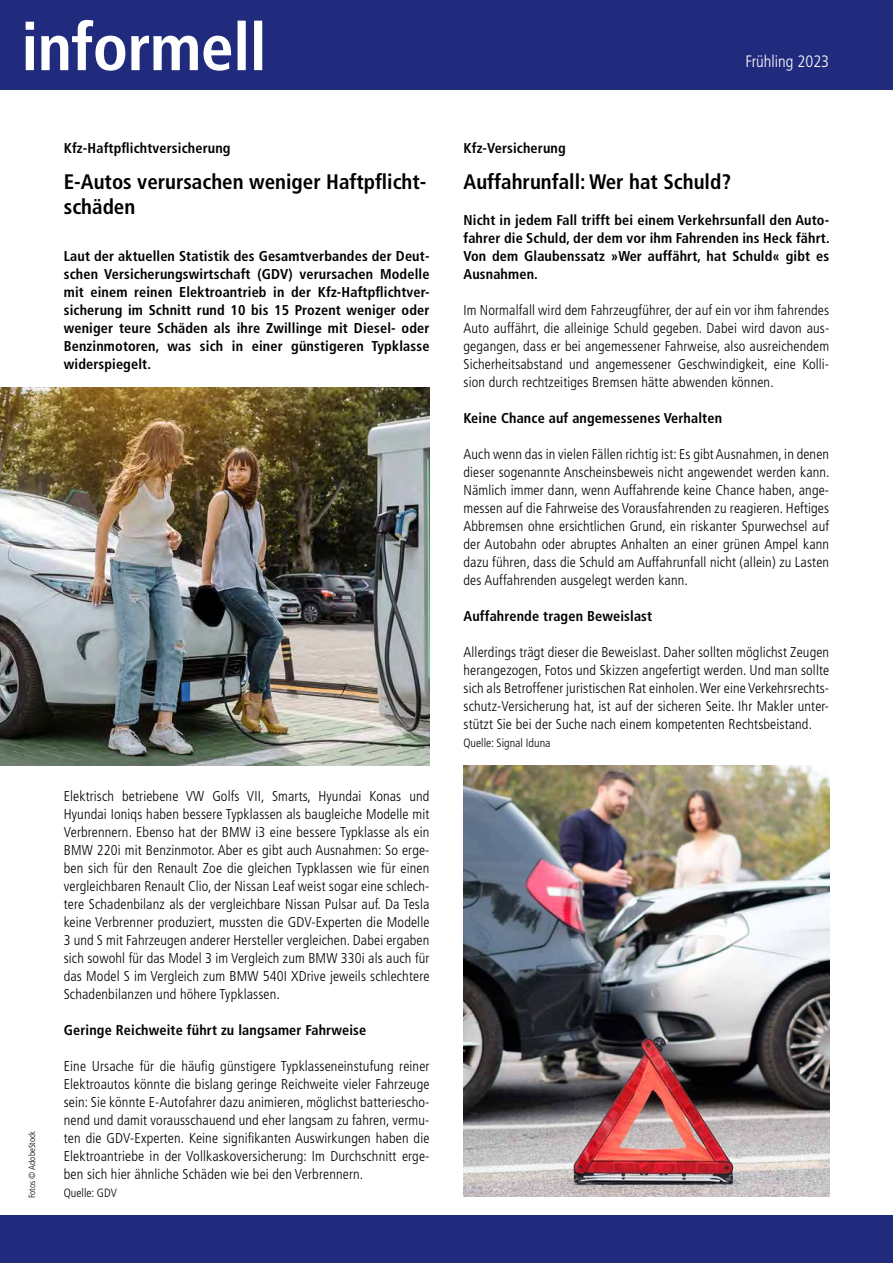
<style>
.page{position:relative;width:893px;height:1263px;background:#fff}
.page>*{position:absolute;margin:0;border:0;box-sizing:border-box;transform-origin:0 0}
.t1{font:700 condensed 21px/25.2px "Frutiger LT Std";color:#000}
.t2{font:300 condensed 16.5px "Frutiger LT Std";color:#fff}
.t3{font:300 condensed 14.25px/18px "Frutiger LT Std";letter-spacing:.01em;color:#000;text-align:justify}
.t4{font:700 condensed 14.25px/18px "Frutiger LT Std";letter-spacing:.01em;color:#000;text-align:justify}
.t5{font:300 condensed 12px "Frutiger LT Std";color:#000}
.t6{font:300 condensed 9px "Frutiger LT Std";color:#000}
</style>
<div class="page">
<div style="left:0;top:0;width:893px;height:89px;background:#212b7e"></div>
<div style="left:0;top:1215px;width:893px;height:48px;background:#212b7e"></div>
<svg style="left:26px;top:20px;width:236px;height:51px"></svg>
<img style="left:0;top:387px;width:429px;height:378px">
<img style="left:463px;top:765px;width:366px;height:431px">
<p class="t4" style="left:64px;top:139px;width:168px">Kfz-Haftpflichtversicherung</p>
<h1 class="t1" style="left:64px;top:169px;width:364px">E-Autos verursachen weniger Haftpflicht&shy;schäden</h1>
<p class="t4" style="left:64px;top:247px;width:367px">Laut der aktuellen Statistik des Gesamtverbandes der Deut&shy;schen Versicherungswirtschaft (GDV) verursachen Modelle mit einem reinen Elektroantrieb in der Kfz-Haftpflichtver&shy;sicherung im Schnitt rund 10 bis 15 Prozent weniger oder weniger teure Schäden als ihre Zwillinge mit Diesel- oder Benzinmotoren, was sich in einer günstigeren Typklasse widerspiegelt.</p>
<p class="t6" style="left:27px;top:1198px;width:69px;rotate:-90deg">Fotos © AdobeStock</p>
<p class="t3" style="left:64px;top:787px;width:367px">Elektrisch betriebene VW Golfs VII, Smarts, Hyundai Konas und Hyundai Ioniqs haben bessere Typklassen als baugleiche Modelle mit Verbrennern. Ebenso hat der BMW i3 eine bessere Typklasse als ein BMW 220i mit Benzinmotor. Aber es gibt auch Ausnahmen: So erge&shy;ben sich für den Renault Zoe die gleichen Typklassen wie für einen vergleichbaren Renault Clio, der Nissan Leaf weist sogar eine schlech&shy;tere Schadenbilanz als der vergleichbare Nissan Pulsar auf. Da Tesla keine Verbrenner produziert, mussten die GDV-Experten die Modelle 3 und S mit Fahrzeugen anderer Hersteller vergleichen. Dabei ergaben sich sowohl für das Model 3 im Vergleich zum BMW 330i als auch für das Model S im Vergleich zum BMW 540I XDrive jeweils schlechtere Schadenbilanzen und höhere Typklassen.</p>
<p class="t4" style="left:64px;top:1021px;width:304px">Geringe Reichweite führt zu langsamer Fahrweise</p>
<p class="t3" style="left:64px;top:1057px;width:367px">Eine Ursache für die häufig günstigere Typklasseneinstufung reiner Elektroautos könnte die bislang geringe Reichweite vieler Fahrzeuge sein: Sie könnte E-Autofahrer dazu animieren, möglichst batteriescho&shy;nend und damit vorausschauend und eher langsam zu fahren, vermu&shy;ten die GDV-Experten. Keine signifikanten Auswirkungen haben die Elektroantriebe in der Vollkaskoversicherung: Im Durchschnitt erge&shy;ben sich hier ähnliche Schäden wie bei den Verbrennern.</p>
<p class="t5" style="left:64px;top:1186px;width:55px">Quelle: GDV</p>
<p class="t2" style="left:746px;top:52px;width:85px">Frühling 2023</p>
<p class="t4" style="left:463px;top:139px;width:104px">Kfz-Versicherung</p>
<h1 class="t1" style="left:463px;top:169px;width:269px">Auffahrunfall: Wer hat Schuld?</h1>
<p class="t4" style="left:463px;top:211px;width:368px">Nicht in jedem Fall trifft bei einem Verkehrsunfall den Auto&shy;fahrer die Schuld, der dem vor ihm Fahrenden ins Heck fährt.<br>Von dem Glaubenssatz »Wer auffährt, hat Schuld« gibt es Ausnahmen.</p>
<p class="t3" style="left:463px;top:301px;width:367px">Im Normalfall wird dem Fahrzeugführer, der auf ein vor ihm fahrendes Auto auffährt, die alleinige Schuld gegeben. Dabei wird davon aus&shy;gegangen, dass er bei angemessener Fahrweise, also ausreichendem Sicherheitsabstand und angemessener Geschwindigkeit, eine Kolli&shy;sion durch rechtzeitiges Bremsen hätte abwenden können.</p>
<p class="t4" style="left:463px;top:409px;width:260px">Keine Chance auf angemessenes Verhalten</p>
<p class="t3" style="left:463px;top:445px;width:368px">Auch wenn das in vielen Fällen richtig ist: Es gibt Ausnahmen, in denen dieser sogenannte Anscheinsbeweis nicht angewendet werden kann.<br>Nämlich immer dann, wenn Auffahrende keine Chance haben, ange&shy;messen auf die Fahrweise des Vorausfahrenden zu reagieren. Heftiges Abbremsen ohne ersichtlichen Grund, ein riskanter Spurwechsel auf der Autobahn oder abruptes Anhalten an einer grünen Ampel kann dazu führen, dass die Schuld am Auffahrunfall nicht (allein) zu Lasten des Auffahrenden ausgelegt werden kann.</p>
<p class="t4" style="left:463px;top:607px;width:190px">Auffahrende tragen Beweislast</p>
<p class="t3" style="left:463px;top:643px;width:367px">Allerdings trägt dieser die Beweislast. Daher sollten möglichst Zeugen herangezogen, Fotos und Skizzen angefertigt werden. Und man sollte sich als Betroffener juristischen Rat einholen. Wer eine Verkehrsrechts&shy;schutz-Versicherung hat, ist auf der sicheren Seite. Ihr Makler unter&shy;stützt Sie bei der Suche nach einem kompetenten Rechtsbeistand.</p>
<p class="t5" style="left:463px;top:736px;width:89px">Quelle: Signal Iduna</p>
</div>
